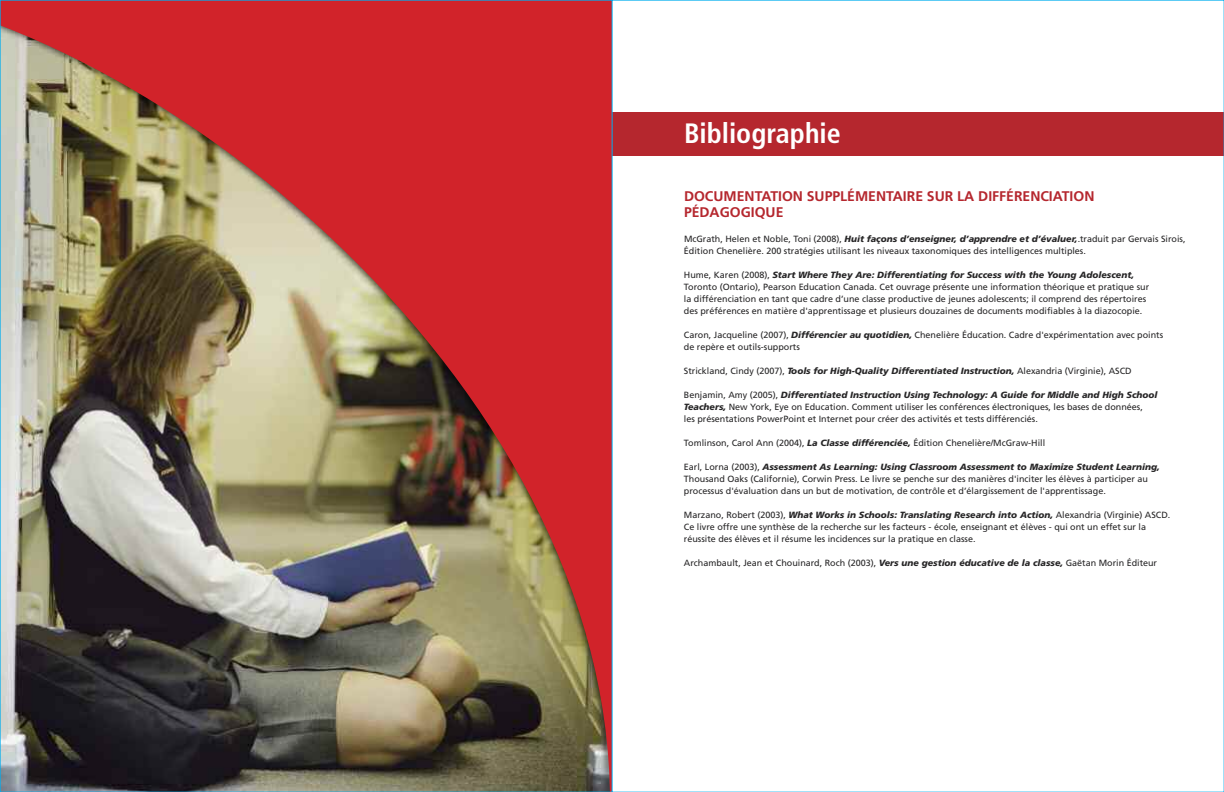
<style>
.page{position:relative;width:1224px;height:792px;background:#fff}
.page>*{position:absolute;margin:0;border:0;box-sizing:border-box;transform-origin:0 0}
.t1{font:700 condensed 28px "Frutiger";color:#fff}
.t2{font:700 14px/16px "Frutiger";color:#b5272e}
.t3{font:9px/12px "Frutiger";color:#272627}
.s1{font-weight:900;font-style:italic}
</style>
<div class="page">
<img style="left:2px;top:2px;width:608px;height:788px">
<div style="left:612px;top:112px;width:612px;height:44px;background:#b5272e"></div>
<h1 class="t1" style="left:684px;top:122px;width:158px">Bibliographie</h1>
<h2 class="t2" style="left:684px;top:189px;width:412px">DOCUMENTATION SUPPLÉMENTAIRE SUR LA DIFFÉRENCIATION<br>PÉDAGOGIQUE</h2>
<p class="t3" style="left:684px;top:234px;width:503px">McGrath, Helen et Noble, Toni (2008), <span class="s1">Huit façons d’enseigner, d’apprendre et d’évaluer,</span>.traduit par Gervais Sirois,<br>Édition Chenelière. 200 stratégies utilisant les niveaux taxonomiques des intelligences multiples.</p>
<p class="t3" style="left:684px;top:270px;width:467px">Hume, Karen (2008), <span class="s1">Start Where They Are: Differentiating for Success with the Young Adolescent, </span>Toronto (Ontario), Pearson Education Canada. Cet ouvrage présente une information théorique et pratique sur la différenciation en tant que cadre d’une classe productive de jeunes adolescents; il comprend des répertoires des préférences en matière d'apprentissage et plusieurs douzaines de documents modifiables à la diazocopie.</p>
<p class="t3" style="left:684px;top:330px;width:481px">Caron, Jacqueline (2007), <span class="s1">Différencier au quotidien,</span> Chenelière Éducation. Cadre d'expérimentation avec points de repère et outils-supports</p>
<p class="t3" style="left:684px;top:366px;width:449px">Strickland, Cindy (2007), <span class="s1">Tools for High-Quality Differentiated Instruction,</span> Alexandria (Virginie), ASCD</p>
<p class="t3" style="left:684px;top:390px;width:475px">Benjamin, Amy (2005), <span class="s1">Differentiated Instruction Using Technology: A Guide for Middle and High School<br>Teachers,</span> New York, Eye on Education. Comment utiliser les conférences électroniques, les bases de données,<br>les présentations PowerPoint et Internet pour créer des activités et tests différenciés.</p>
<p class="t3" style="left:684px;top:438px;width:363px">Tomlinson, Carol Ann (2004), <span class="s1">La Classe différenciée,</span> Édition Chenelière/McGraw-Hill</p>
<p class="t3" style="left:684px;top:462px;width:477px">Earl, Lorna (2003), <span class="s1">Assessment As Learning: Using Classroom Assessment to Maximize Student Learning,<br></span>Thousand Oaks (Californie), Corwin Press. Le livre se penche sur des manières d'inciter les élèves à participer au processus d'évaluation dans un but de motivation, de contrôle et d’élargissement de l'apprentissage.</p>
<p class="t3" style="left:684px;top:510px;width:488px">Marzano, Robert (2003), <span class="s1">What Works in Schools: Translating Research into Action,</span> Alexandria (Virginie) ASCD.<br>Ce livre offre une synthèse de la recherche sur les facteurs - école, enseignant et élèves - qui ont un effet sur la réussite des élèves et il résume les incidences sur la pratique en classe.</p>
<p class="t3" style="left:684px;top:558px;width:475px">Archambault, Jean et Chouinard, Roch (2003), <span class="s1">Vers une gestion éducative de la classe,</span> Gaëtan Morin Éditeur</p>
</div>
